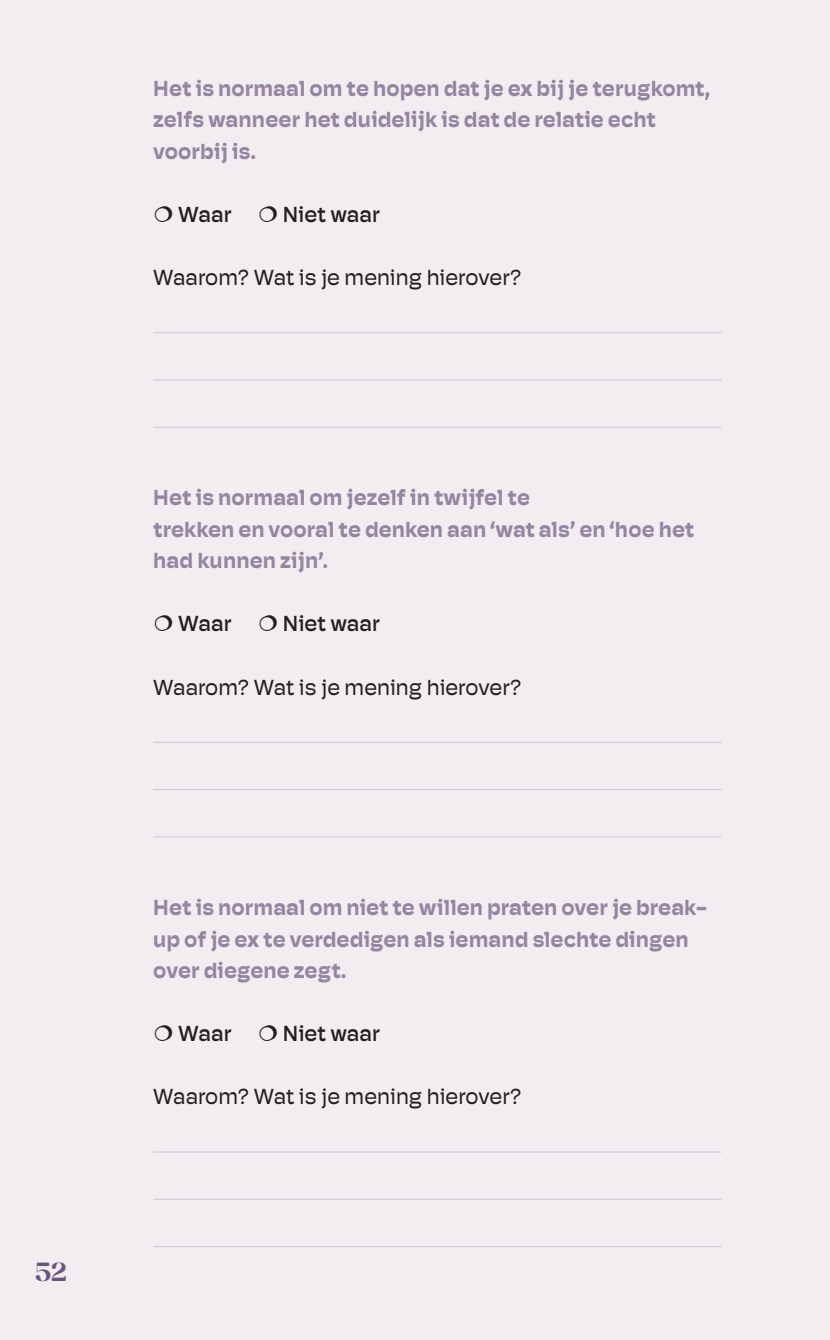
<style>
.page{position:relative;width:830px;height:1340px;background:#fff}
.page>*{position:absolute;margin:0;border:0;box-sizing:border-box;transform-origin:0 0}
.t1{font:600 27px "Fields Display";color:#6a567c}
.t2{font:700 22.05px/31.5px "Hoss Sharp";letter-spacing:.005em;color:#9585a1}
.t3{font:22.05px "Hoss Sharp";color:#231f20}
.t4{font:500 22.05px "Hoss Sharp";color:#231f20}
</style>
<div class="page">
<div style="left:0;top:0;width:829px;height:1339px;background:#f1edf1"></div>
<hr style="left:153px;top:332px;width:568px;height:1px;background:#d2c9d6">
<hr style="left:153px;top:379px;width:568px;height:1px;background:#d2c9d6">
<hr style="left:153px;top:426px;width:568px;height:2px;background:#d2c9d6">
<hr style="left:153px;top:741px;width:568px;height:2px;background:#d2c9d6">
<hr style="left:153px;top:789px;width:568px;height:1px;background:#d2c9d6">
<hr style="left:153px;top:836px;width:568px;height:1px;background:#d2c9d6">
<hr style="left:153px;top:1151px;width:568px;height:1px;background:#d2c9d6">
<hr style="left:153px;top:1198px;width:568px;height:1px;background:#d2c9d6">
<hr style="left:153px;top:1245px;width:568px;height:2px;background:#d2c9d6">
<p class="t1" style="left:35px;top:1256px;width:33px">52</p>
<p class="t2" style="left:153px;top:72px;width:558px">Het is normaal om te hopen dat je ex bij je terugkomt, zelfs wanneer het duidelijk is dat de relatie echt voorbij is.</p>
<p class="t4" style="left:178px;top:201px;width:55px">Waar</p>
<p class="t4" style="left:283px;top:201px;width:99px">Niet waar</p>
<p class="t3" style="left:153px;top:264px;width:369px">Waarom? Wat is je mening hierover?</p>
<p class="t2" style="left:153px;top:482px;width:542px">Het is normaal om jezelf in twijfel te<br>trekken en vooral te denken aan ‘wat als’ en ‘hoe het had kunnen zijn’.</p>
<p class="t4" style="left:178px;top:611px;width:55px">Waar</p>
<p class="t4" style="left:283px;top:611px;width:99px">Niet waar</p>
<p class="t3" style="left:153px;top:674px;width:369px">Waarom? Wat is je mening hierover?</p>
<p class="t2" style="left:153px;top:891px;width:555px">Het is normaal om niet te willen praten over je break&shy;up of je ex te verdedigen als iemand slechte dingen over diegene zegt.</p>
<p class="t4" style="left:178px;top:1020px;width:55px">Waar</p>
<p class="t4" style="left:283px;top:1020px;width:99px">Niet waar</p>
<p class="t3" style="left:153px;top:1083px;width:369px">Waarom? Wat is je mening hierover?</p>
</div>
